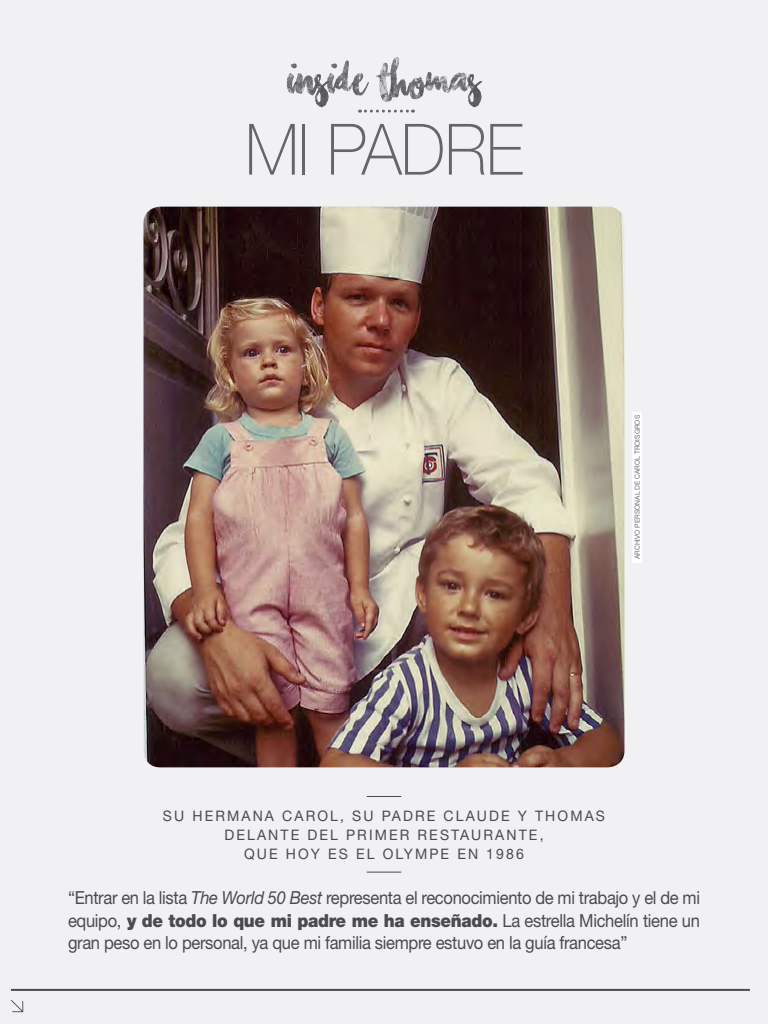
<style>
.page{position:relative;width:768px;height:1024px;background:#f1f1f3}
.page>*{position:absolute;margin:0;border:0;box-sizing:border-box;transform-origin:0 0}
.t1{font:100 71px "Helvetica Neue";letter-spacing:-.01em;color:#666668;scale:.94 1}
.t2{font:55.5px "Chasing Embers";color:#545456;scale:.94 1}
.t3{font:18px/22.5px "Helvetica Neue";letter-spacing:-.02em;color:#4b4b4d;text-align:justify;scale:.92 1}
.t4{font:14.5px/19px "Helvetica Neue";letter-spacing:.15em;color:#4b4b4d;text-align:center}
.t5{font:7px "Helvetica Neue";color:#6f6f71}
.s1{font-style:italic}
.s2{font-weight:900}
</style>
<div class="page">
<svg style="left:11px;top:1000px;width:12px;height:12px"></svg>
<hr style="left:11px;top:989px;width:739px;height:2px;background:#4b4b4d">
<hr style="left:367px;top:796px;width:34px;height:1px;background:#4b4b4d">
<hr style="left:367px;top:872px;width:34px;height:1px;background:#4b4b4d">
<img style="left:144px;top:207px;width:480px;height:560px">
<div style="left:632px;top:412px;width:10px;height:150px;background:#fff"></div>
<svg style="left:360px;top:110px;width:53px;height:3px"></svg>
<h2 class="t2" style="left:288px;top:56px;width:207px">inside thomas</h2>
<h1 class="t1" style="left:245px;top:109px;width:298px">MI PADRE</h1>
<p class="t5" style="left:633px;top:559px;width:146px;rotate:-90deg">ARCHIVO PERSONAL DE CAROL TROISGROS</p>
<p class="t4" style="left:163px;top:806px;width:444px">SU HERMANA CAROL, SU PADRE CLAUDE Y THOMAS<br>DELANTE DEL PRIMER RESTAURANTE,<br>QUE HOY ES EL OLYMPE EN 1986</p>
<p class="t3" style="left:68px;top:886px;width:689px">“Entrar en la lista <span class="s1">The World 50 Best</span> representa el reconocimiento de mi trabajo y el de mi equipo, <span class="s2">y de todo lo que mi padre me ha enseñado.</span> La estrella Michelín tiene un gran peso en lo personal, ya que mi familia siempre estuvo en la guía francesa”</p>
</div>
